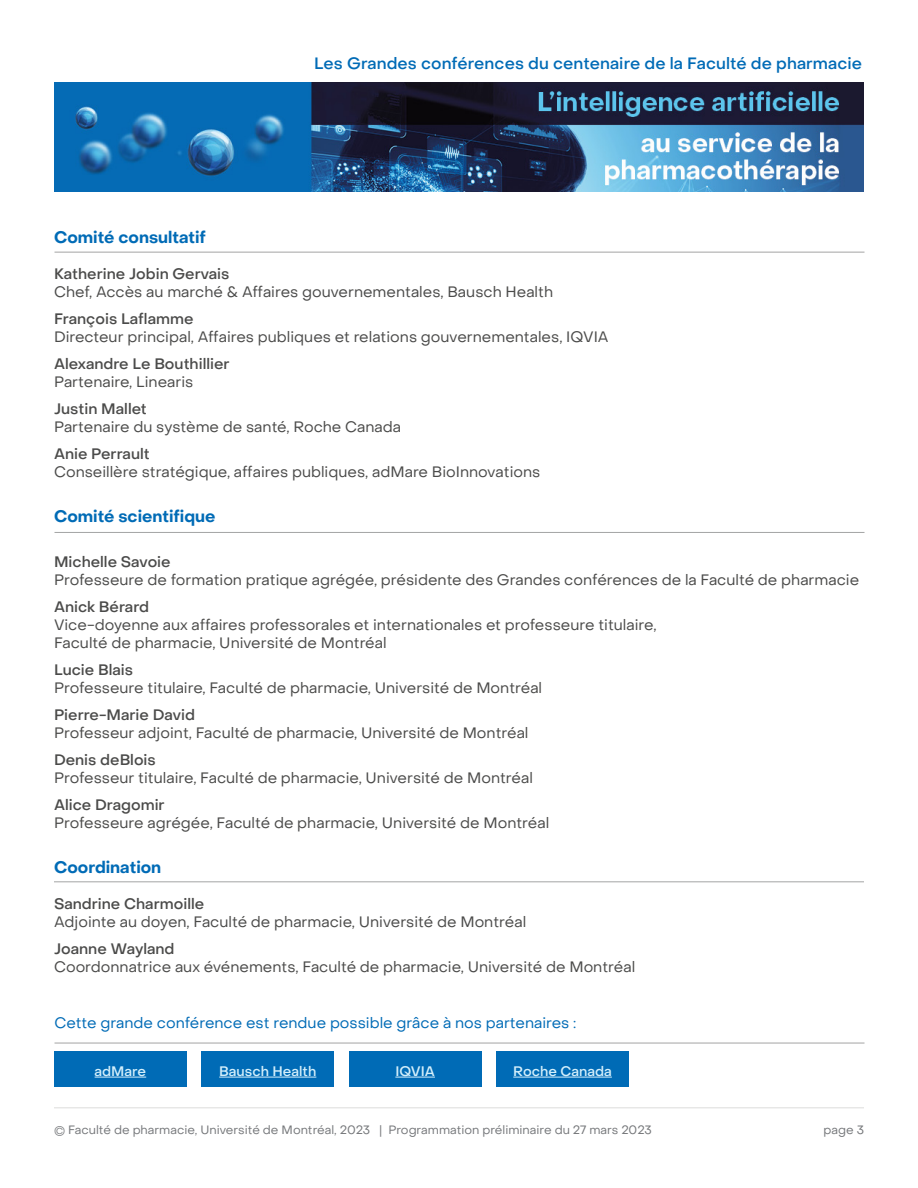
<style>
.page{position:relative;width:918px;height:1188px;background:#fff}
.page>*{position:absolute;margin:0;border:0;box-sizing:border-box;transform-origin:0 0}
.t1{font:700 16.5px "Object Sans";color:#006bb6}
.t2{font:500 16.35px "Object Sans";letter-spacing:.005em;color:#006bb6}
.t3{font:15px "Object Sans";color:#4b4b4a}
.t4{font:500 15px "Object Sans";color:#4b4b4a}
.t5{font:15px "Object Sans";color:#006bb6}
.t6{font:500 13.65px "Object Sans";color:#d4effb}
.t7{font:12px "Object Sans";color:#76787b}
</style>
<div class="page">
<hr style="left:55px;top:1043px;width:810px;height:1px;background:#a3a4a4">
<div style="left:54px;top:1051px;width:133px;height:36px;background:#006bb6"></div>
<hr style="left:95px;top:1077px;width:51px;height:1px;background:#d4effb">
<div style="left:201px;top:1051px;width:133px;height:36px;background:#006bb6"></div>
<hr style="left:219px;top:1077px;width:97px;height:1px;background:#d4effb">
<div style="left:349px;top:1051px;width:133px;height:36px;background:#006bb6"></div>
<hr style="left:395px;top:1077px;width:40px;height:1px;background:#d4effb">
<div style="left:496px;top:1051px;width:133px;height:36px;background:#006bb6"></div>
<hr style="left:513px;top:1077px;width:99px;height:1px;background:#d4effb">
<hr style="left:54px;top:882px;width:810px;height:1px;background:#a3a4a4">
<hr style="left:54px;top:1107px;width:810px;height:1px;background:#dcdcdb">
<img style="left:54px;top:83px;width:810px;height:108px">
<hr style="left:55px;top:532px;width:810px;height:1px;background:#a3a4a4">
<hr style="left:55px;top:252px;width:810px;height:1px;background:#a3a4a4">
<p class="t2" style="left:314px;top:54px;width:550px">Les Grandes conférences du centenaire de la Faculté de pharmacie</p>
<p class="t1" style="left:54px;top:227px;width:154px">Comité consultatif</p>
<p class="t4" style="left:54px;top:264px;width:177px">Katherine Jobin Gervais</p>
<p class="t3" style="left:54px;top:282px;width:501px">Chef, Accès au marché &amp; Affaires gouvernementales, Bausch Health</p>
<p class="t4" style="left:54px;top:309px;width:141px">François Laflamme</p>
<p class="t3" style="left:54px;top:327px;width:556px">Directeur principal, Affaires publiques et relations gouvernementales, IQVIA</p>
<p class="t4" style="left:54px;top:354px;width:177px">Alexandre Le Bouthillier</p>
<p class="t3" style="left:54px;top:372px;width:141px">Partenaire, Linearis</p>
<p class="t4" style="left:54px;top:399px;width:94px">Justin Mallet</p>
<p class="t3" style="left:54px;top:417px;width:349px">Partenaire du système de santé, Roche Canada</p>
<p class="t4" style="left:54px;top:444px;width:97px">Anie Perrault</p>
<p class="t3" style="left:54px;top:462px;width:488px">Conseillère stratégique, affaires publiques, adMare BioInnovations</p>
<p class="t1" style="left:54px;top:506px;width:163px">Comité scientifique</p>
<p class="t4" style="left:54px;top:552px;width:118px">Michelle Savoie</p>
<p class="t3" style="left:54px;top:570px;width:807px">Professeure de formation pratique agrégée, présidente des Grandes conférences de la Faculté de pharmacie</p>
<p class="t4" style="left:54px;top:597px;width:97px">Anick Bérard</p>
<p class="t3" style="left:54px;top:615px;width:604px">Vice-doyenne aux affaires professorales et internationales et professeure titulaire,</p>
<p class="t3" style="left:54px;top:633px;width:334px">Faculté de pharmacie, Université de Montréal</p>
<p class="t4" style="left:54px;top:660px;width:81px">Lucie Blais</p>
<p class="t3" style="left:54px;top:678px;width:490px">Professeure titulaire, Faculté de pharmacie, Université de Montréal</p>
<p class="t4" style="left:54px;top:705px;width:142px">Pierre-Marie David</p>
<p class="t3" style="left:54px;top:723px;width:476px">Professeur adjoint, Faculté de pharmacie, Université de Montréal</p>
<p class="t4" style="left:54px;top:750px;width:103px">Denis deBlois</p>
<p class="t3" style="left:54px;top:768px;width:480px">Professeur titulaire, Faculté de pharmacie, Université de Montréal</p>
<p class="t4" style="left:54px;top:795px;width:112px">Alice Dragomir</p>
<p class="t3" style="left:54px;top:813px;width:497px">Professeure agrégée, Faculté de pharmacie, Université de Montréal</p>
<p class="t1" style="left:54px;top:857px;width:109px">Coordination</p>
<p class="t4" style="left:54px;top:894px;width:152px">Sandrine Charmoille</p>
<p class="t3" style="left:54px;top:912px;width:474px">Adjointe au doyen, Faculté de pharmacie, Université de Montréal</p>
<p class="t4" style="left:54px;top:939px;width:122px">Joanne Wayland</p>
<p class="t3" style="left:54px;top:957px;width:583px">Coordonnatrice aux événements, Faculté de pharmacie, Université de Montréal</p>
<p class="t5" style="left:55px;top:1014px;width:523px">Cette grande conférence est rendue possible grâce à nos partenaires :</p>
<p class="t6" style="left:95px;top:1063px;width:53px">adMare</p>
<p class="t6" style="left:219px;top:1063px;width:99px">Bausch Health</p>
<p class="t6" style="left:395px;top:1063px;width:41px">IQVIA</p>
<p class="t6" style="left:513px;top:1063px;width:100px">Roche Canada</p>
<p class="t7" style="left:54px;top:1123px;width:599px">© Faculté de pharmacie, Université de Montréal, 2023 | Programmation préliminaire du 27 mars 2023</p>
<p class="t7" style="left:824px;top:1123px;width:42px">page 3</p>
</div>
